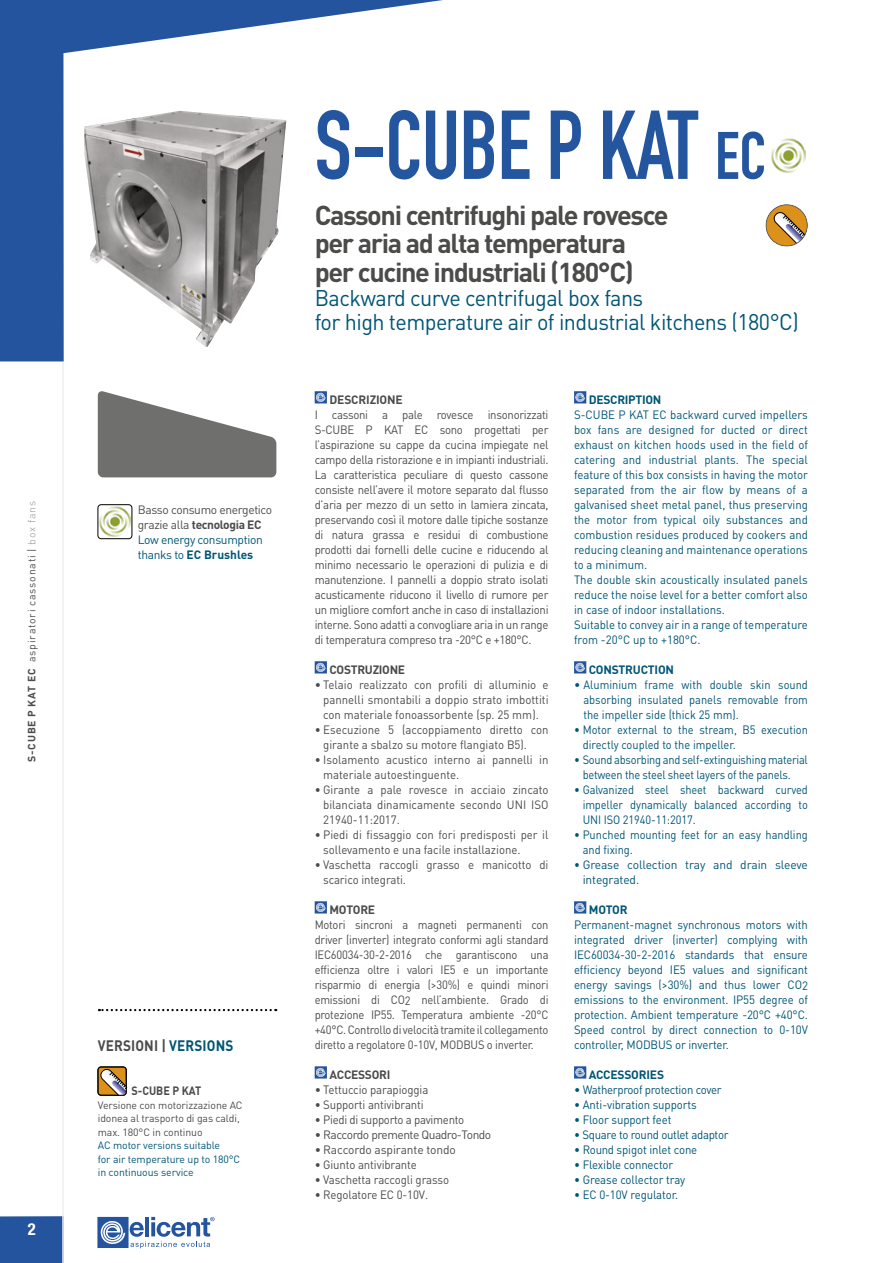
<style>
.page{position:relative;width:893px;height:1263px;background:#fff}
.page>*{position:absolute;margin:0;border:0;box-sizing:border-box;transform-origin:0 0}
.t1{font:700 96px "DIN Condensed";letter-spacing:-.01em;color:#24559f;scale:.95 1}
.t2{font:700 27px/28.5px "DIN Pro";letter-spacing:-.05em;color:#4b4b4a}
.t3{font:22.5px/24px "DIN Pro";letter-spacing:-.025em;color:#005576;scale:.96 1}
.t4{font:700 condensed 16.5px "Helvetica Neue LT Pro";color:#fff}
.t5{font:700 15px "DIN Pro";letter-spacing:.01em;color:#4b4b4a;scale:.9 1}
.t6{font:12px/15px "DIN Pro";letter-spacing:-.01em;color:#4b4b4a;scale:.95 1}
.t7{font:12px/15px "DIN Pro";color:#005576;scale:.95 1}
.t8{font:12px/15px "DIN Pro";letter-spacing:-.01em;color:#4b4b4a;text-align:justify;scale:.93 1}
.t9{font:12px/15px "DIN Pro";color:#005576;scale:.92 1}
.t10{font:12px/15px "DIN Pro";letter-spacing:-.01em;color:#4b4b4a;text-align:justify}
.t11{font:12px/15px "DIN Pro";color:#005576;text-align:justify}
.t12{font:12px/15px "DIN Pro";letter-spacing:-.02em;color:#005576;scale:.92 1}
.t13{font:12px/15px "DIN Pro";letter-spacing:-.03em;color:#4b4b4a}
.t14{font:700 12px "DIN Pro";letter-spacing:-.015em;color:#005576}
.t15{font:700 12px "DIN Pro";letter-spacing:-.025em;color:#4b4b4a}
.t16{font:12px "DIN Pro";letter-spacing:-.04em;color:#4b4b4a}
.t17{font:12px "DIN Pro";letter-spacing:-.025em;color:#005576}
.t18{font:12px "DIN Pro";letter-spacing:-.025em;color:#005576;scale:.95 1}
.t19{font:700 12px "DIN Pro";letter-spacing:-.025em;color:#4b4b4a;scale:.9 1}
.t20{font:10.5px/13.5px "DIN Pro";letter-spacing:-.01em;color:#4b4b4a}
.t21{font:10.5px/13.5px "DIN Pro";letter-spacing:-.01em;color:#005576}
.t22{font:10.5px "DIN Pro";letter-spacing:.075em;color:#4b4b4a}
.s1{font-weight:700}
.s2{color:#acacab}
.s3{color:#005576}
.s4{font-weight:700;color:#005576}
.s5{font-size:66px}
</style>
<div class="page">
<div style="left:0;top:1216px;width:64px;height:47px;background:#24549d"></div>
<svg style="left:97px;top:1217px;width:118px;height:31px"></svg>
<hr style="left:62px;top:361px;width:2px;height:902px;background:#efefef">
<div style="left:0;top:2px;width:64px;height:359px;background:#24549d"></div>
<svg style="left:0;top:0;width:443px;height:64px"></svg>
<img style="left:772px;top:139px;width:34px;height:34px">
<img style="left:84px;top:111px;width:202px;height:236px">
<svg style="left:315px;top:391px;width:12px;height:12px"></svg>
<svg style="left:315px;top:661px;width:12px;height:12px"></svg>
<svg style="left:315px;top:901px;width:12px;height:12px"></svg>
<svg style="left:315px;top:1066px;width:12px;height:12px"></svg>
<svg style="left:574px;top:391px;width:12px;height:12px"></svg>
<svg style="left:574px;top:661px;width:12px;height:12px"></svg>
<svg style="left:574px;top:901px;width:12px;height:12px"></svg>
<svg style="left:574px;top:1066px;width:12px;height:12px"></svg>
<div style="left:766px;top:205px;width:41px;height:41px;background:#dc911b;border-radius:50%"></div>
<svg style="left:773px;top:211px;width:33px;height:33px"></svg>
<div style="left:766px;top:204px;width:42px;height:42px;border:1px solid #585857;border-radius:50%"></div>
<svg style="left:98px;top:391px;width:178px;height:86px"></svg>
<img style="left:100px;top:507px;width:30px;height:30px">
<div style="left:98px;top:505px;width:34px;height:34px;border:1px solid #000;border-radius:3px"></div>
<svg style="left:100px;top:1068px;width:27px;height:27px"></svg>
<div style="left:98px;top:1067px;width:28px;height:28px;border:1px solid #000;border-radius:3px"></div>
<svg style="left:99px;top:1009px;width:177px;height:2px"></svg>
<p class="t22" style="left:25px;top:762px;width:263px;rotate:-90deg"><span class="s1">S-CUBE P KAT EC</span> aspiratori cassonati | <span class="s2">box fans</span></p>
<h3 class="t4" style="left:28px;top:1219px;width:9px">2</h3>
<p class="t13" style="left:138px;top:501px;width:136px">Basso consumo energetico grazie alla <span class="s1">tecnologia EC<br></span><span class="s3">Low energy consumption thanks to</span> <span class="s4">EC Brushles</span></p>
<p class="t5" style="left:98px;top:1035px;width:152px">VERSIONI | <span class="s3">VERSIONS</span></p>
<p class="t19" style="left:131px;top:1083px;width:79px">S-CUBE P KAT</p>
<p class="t20" style="left:98px;top:1098px;width:146px">Versione con motorizzazione AC idonea al trasporto di gas caldi, max. 180°C in continuo</p>
<p class="t21" style="left:98px;top:1138px;width:144px">AC motor versions suitable<br>for air temperature up to 180°C in continuous service</p>
<h1 class="t1" style="left:315px;top:81px;width:477px">S-CUBE P KAT <span class="s5">EC</span></h1>
<h2 class="t2" style="left:315px;top:200px;width:355px">Cassoni centrifughi pale rovesce per aria ad alta temperatura per cucine industriali (180°C)</h2>
<h3 class="t3" style="left:315px;top:285px;width:506px">Backward curve centrifugal box fans<br>for high temperature air of industrial kitchens (180°C)</h3>
<p class="t15" style="left:330px;top:391px;width:75px">DESCRIZIONE</p>
<p class="t6" style="left:315px;top:406px;width:248px;text-align:justify">I cassoni a pale rovesce insonorizzati S-CUBE P KAT EC sono progettati per l’aspirazione su cappe da cucina impiegate nel campo della ristorazione e in impianti industriali.<br>La caratteristica peculiare di questo cassone consiste nell’avere il motore separato dal flusso d’aria per mezzo di un setto in lamiera zincata, preservando così il motore dalle tipiche sostanze di natura grassa e residui di combustione prodotti dai fornelli delle cucine e riducendo al minimo necessario le operazioni di pulizia e di manutenzione. I pannelli a doppio strato isolati acusticamente riducono il livello di rumore per un migliore comfort anche in caso di installazioni interne. Sono adatti a convogliare aria in un range di temperatura compreso tra -20°C e +180°C.</p>
<p class="t15" style="left:329px;top:661px;width:77px">COSTRUZIONE</p>
<p class="t10" style="left:323px;top:676px;width:227px;text-indent:-9px">• Telaio realizzato con profili di alluminio e pannelli smontabili a doppio strato imbottiti con materiale fonoassorbente (sp. 25 mm).</p>
<p class="t6" style="left:323px;top:721px;width:239px;text-indent:-9px">• Esecuzione 5 (accoppiamento diretto con girante a sbalzo su motore flangiato B5).</p>
<p class="t6" style="left:323px;top:751px;width:239px;text-indent:-9px">• Isolamento acustico interno ai pannelli in materiale autoestinguente.</p>
<p class="t6" style="left:323px;top:781px;width:239px;text-align:justify;text-indent:-9px">• Girante a pale rovesce in acciaio zincato bilanciata dinamicamente secondo UNI ISO 21940-11:2017.</p>
<p class="t6" style="left:323px;top:826px;width:239px;text-indent:-9px">• Piedi di fissaggio con fori predisposti per il sollevamento e una facile installazione.</p>
<p class="t6" style="left:323px;top:856px;width:239px;text-indent:-9px">• Vaschetta raccogli grasso e manicotto di scarico integrati.</p>
<p class="t15" style="left:329px;top:901px;width:47px">MOTORE</p>
<p class="t8" style="left:315px;top:916px;width:253px">Motori sincroni a magneti permanenti con driver (inverter) integrato conformi agli standard IEC60034-30-2-2016 che garantiscono una efficienza oltre i valori IE5 e un importante risparmio di energia (&gt;30%) e quindi minori emissioni di CO2 nell’ambiente. Grado di protezione IP55. Temperatura ambiente -20°C +40°C. Controllo di velocità tramite il collegamento diretto a regolatore 0-10V, MODBUS o inverter.</p>
<p class="t15" style="left:329px;top:1066px;width:62px">ACCESSORI</p>
<p class="t10" style="left:315px;top:1081px;width:115px">• Tettuccio parapioggia</p>
<p class="t6" style="left:315px;top:1096px;width:116px">• Supporti antivibranti</p>
<p class="t6" style="left:315px;top:1111px;width:159px">• Piedi di supporto a pavimento</p>
<p class="t16" style="left:315px;top:1126px;width:178px">• Raccordo premente Quadro-Tondo</p>
<p class="t10" style="left:315px;top:1141px;width:143px">• Raccordo aspirante tondo</p>
<p class="t6" style="left:315px;top:1156px;width:109px">• Giunto antivibrante</p>
<p class="t6" style="left:315px;top:1171px;width:143px">• Vaschetta raccogli grasso</p>
<p class="t6" style="left:315px;top:1186px;width:121px">• Regolatore EC 0-10V.</p>
<p class="t14" style="left:589px;top:391px;width:74px">DESCRIPTION</p>
<p class="t7" style="left:574px;top:406px;width:248px">S-CUBE P KAT EC backward curved impellers box fans are designed for ducted or direct exhaust on kitchen hoods used in the field of catering and industrial plants. The special feature of this box consists in having the motor separated from the air flow by means of a galvanised sheet metal panel, thus preserving the motor from typical oily substances and combustion residues produced by cookers and reducing cleaning and maintenance operations to a minimum.<br>The double skin acoustically insulated panels reduce the noise level for a better comfort also in case of indoor installations.<br>Suitable to convey air in a range of temperature from -20°C up to +180°C.</p>
<p class="t14" style="left:589px;top:661px;width:87px">CONSTRUCTION</p>
<p class="t11" style="left:583px;top:676px;width:226px;text-indent:-9px">• Aluminium frame with double skin sound absorbing insulated panels removable from the impeller side (thick 25 mm).</p>
<p class="t9" style="left:583px;top:721px;width:246px;text-indent:-9px">• Motor external to the stream, B5 execution directly coupled to the impeller.</p>
<p class="t12" style="left:583px;top:751px;width:246px;text-indent:-9px">• Sound absorbing and self-extinguishing material between the steel sheet layers of the panels.</p>
<p class="t9" style="left:583px;top:781px;width:246px;text-align:justify;text-indent:-9px">• Galvanized steel sheet backward curved impeller dynamically balanced according to UNI ISO 21940-11:2017.</p>
<p class="t9" style="left:583px;top:826px;width:246px;text-indent:-9px">• Punched mounting feet for an easy handling and fixing.</p>
<p class="t9" style="left:583px;top:856px;width:246px;text-indent:-9px">• Grease collection tray and drain sleeve integrated.</p>
<p class="t14" style="left:589px;top:901px;width:40px">MOTOR</p>
<p class="t7" style="left:574px;top:916px;width:248px;text-align:justify">Permanent-magnet synchronous motors with integrated driver (inverter) complying with IEC60034-30-2-2016 standards that ensure efficiency beyond IE5 values and significant energy savings (&gt;30%) and thus lower CO2 emissions to the environment. IP55 degree of protection. Ambient temperature -20°C +40°C.<br>Speed control by direct connection to 0-10V controller, MODBUS or inverter.</p>
<p class="t14" style="left:589px;top:1066px;width:77px">ACCESSORIES</p>
<p class="t17" style="left:574px;top:1081px;width:149px">• Watherproof protection cover</p>
<p class="t7" style="left:574px;top:1096px;width:131px">• Anti-vibration supports</p>
<p class="t7" style="left:574px;top:1111px;width:104px">• Floor support feet</p>
<p class="t18" style="left:574px;top:1126px;width:164px">• Square to round outlet adaptor</p>
<p class="t7" style="left:574px;top:1141px;width:131px">• Round spigot inlet cone</p>
<p class="t7" style="left:574px;top:1156px;width:106px">• Flexible connector</p>
<p class="t7" style="left:574px;top:1171px;width:119px">• Grease collector tray</p>
<p class="t7" style="left:574px;top:1186px;width:111px">• EC 0-10V regulator.</p>
</div>
